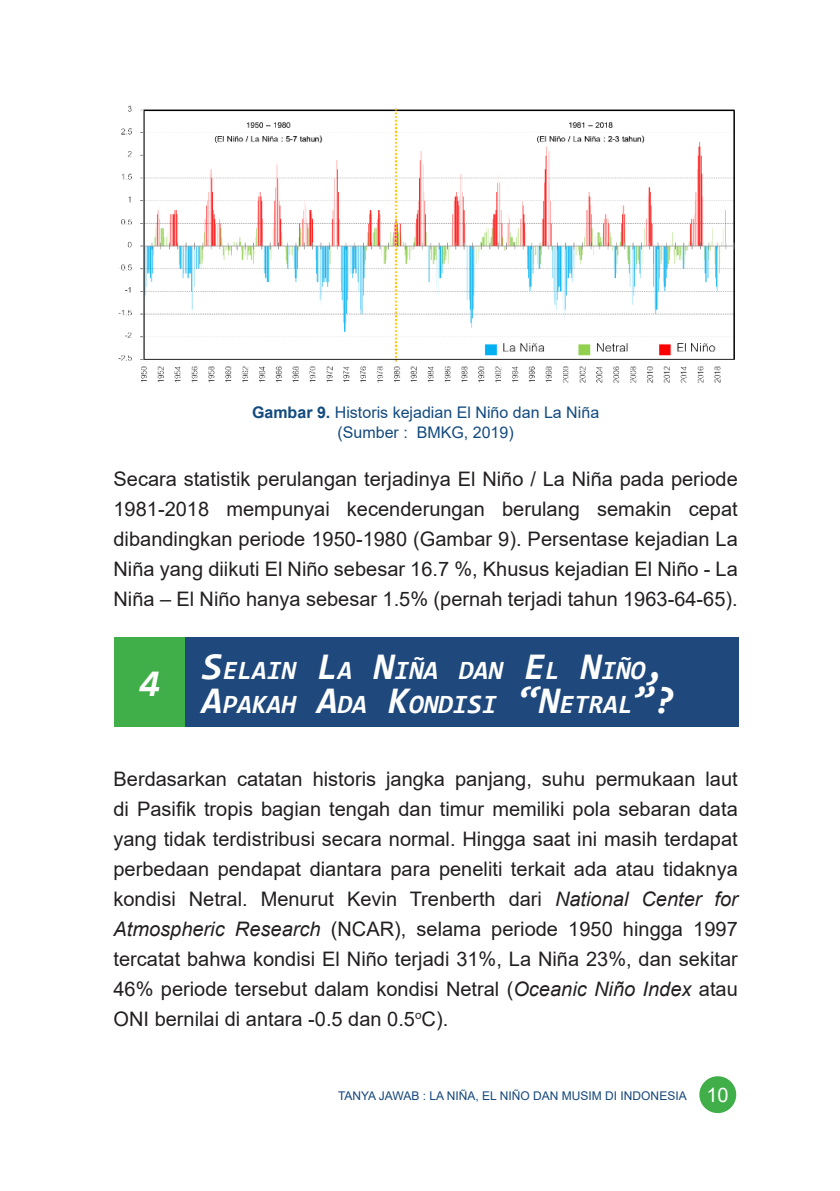
<style>
.page{position:relative;width:840px;height:1191px;background:#fff}
.page>*{position:absolute;margin:0;border:0;box-sizing:border-box;transform-origin:0 0}
.Imam{font:italic 700 38px "Consolas";color:#fff}
.Imam-2{font:italic 700 26.6px/34px "Consolas";color:#fff}
.Imam-3{font:20px/30px "Arial";color:#231f20;text-align:justify}
.Imam-4{font:16px "Arial";color:#134b7f}
.t1{font:12px "Arial";color:#16487c}
.s1{font-weight:700}
.s2{font-size:38px}
.s3{font-style:italic}
.s4{font-size:20px;color:#fff}
</style>
<div class="page">
<img style="left:118px;top:105px;width:617px;height:278px">
<div style="left:114px;top:637px;width:624px;height:89px;background:#1f497d"></div>
<div style="left:114px;top:637px;width:71px;height:89px;background:#40ae49"></div>
<div style="left:699px;top:1076px;width:36px;height:37px;background:#40ae49;border-radius:50%"></div>
<p class="Imam-4" style="left:252px;top:401px;width:348px"><span class="s1">Gambar 9.</span> Historis kejadian El Niño dan La Niña</p>
<p class="Imam-4" style="left:337px;top:421px;width:178px">(Sumber : BMKG, 2019)</p>
<p class="Imam-3" style="left:113px;top:463px;width:625px">Secara statistik perulangan terjadinya El Niño / La Niña pada periode 1981-2018 mempunyai kecenderungan berulang semakin cepat dibandingkan periode 1950-1980 (Gambar 9). Persentase kejadian La Niña yang diikuti El Niño sebesar 16.7 %, Khusus kejadian El Niño - La Niña – El Niño hanya sebesar 1.5% (pernah terjadi tahun 1963-64-65).</p>
<p class="Imam" style="left:139px;top:655px;width:22px">4</p>
<p class="Imam-2" style="left:202px;top:651px;width:474px"><span class="s2">S</span>ELA IN <span class="s2">L</span>A <span class="s2">N</span>IÑA DAN <span class="s2">E</span>L <span class="s2">N</span>IÑO<span class="s2">,<br>A</span>PAKAH <span class="s2">A</span>DA <span class="s2">K</span>ONDISI <span class="s2">“N</span>ETRAL <span class="s2">”?</span></p>
<p class="Imam-3" style="left:113px;top:763px;width:625px">Berdasarkan catatan historis jangka panjang, suhu permukaan laut di Pasifik tropis bagian tengah dan timur memiliki pola sebaran data yang tidak terdistribusi secara normal. Hingga saat ini masih terdapat perbedaan pendapat diantara para peneliti terkait ada atau tidaknya kondisi Netral. Menurut Kevin Trenberth dari <span class="s3">National Center for Atmospheric Research</span> (NCAR), selama periode 1950 hingga 1997 tercatat bahwa kondisi El Niño terjadi 31%, La Niña 23%, dan sekitar 46% periode tersebut dalam kondisi Netral (<span class="s3">Oceanic Niño Index</span> atau ONI bernilai di antara -0.5 dan 0.5<sup>o</sup>C).</p>
<p class="t1" style="left:338px;top:1087px;width:392px">TANYA JAWAB : LA NIÑA, EL NIÑO DAN MUSIM DI INDONESIA <span class="s4">10</span></p>
</div>
